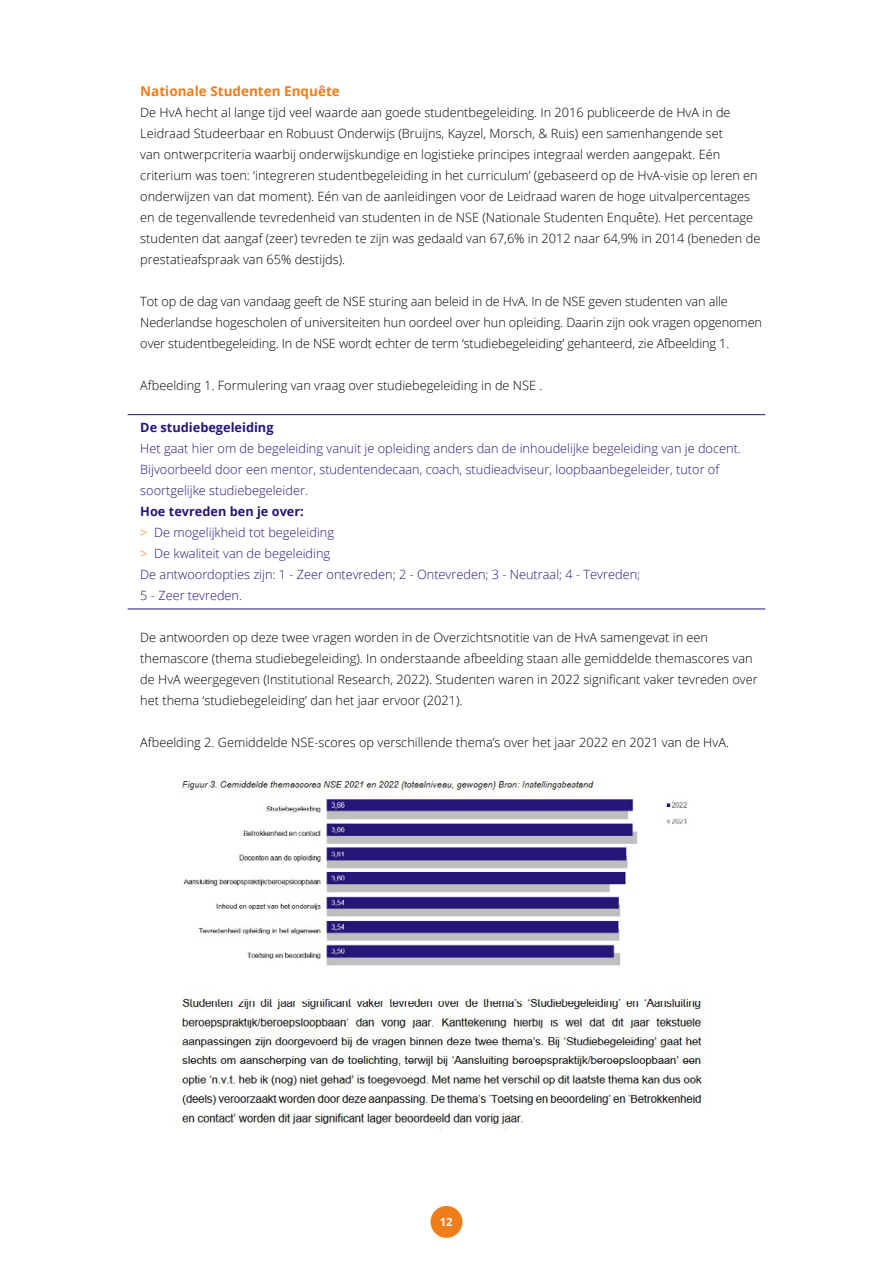
<style>
.page{position:relative;width:893px;height:1263px;background:#fff}
.page>*{position:absolute;margin:0;border:0;box-sizing:border-box;transform-origin:0 0}
._05__Bodykopje_01{font:700 13.5px "Open Sans";color:#ef7d1b}
.t1{font:300 12.75px/21px "Open Sans";color:#000}
.Kader_tekst{font:300 12.75px/21px "Open Sans";color:#25167a}
.t2{font:700 11.25px "Open Sans";color:#fff}
.s1{font-weight:700}
.s2{color:#ef7d1b}
</style>
<div class="page">
<hr style="left:128px;top:414px;width:637px;height:1px;background:#25167a">
<hr style="left:128px;top:609px;width:637px;height:1px;background:#25167a">
<img style="left:178px;top:776px;width:530px;height:353px">
<div style="left:431px;top:1206px;width:31px;height:32px;background:#ef7d1b;border-radius:50%"></div>
<p class="_05__Bodykopje_01" style="left:140px;top:82px;width:201px">Nationale Studenten Enquête</p>
<p class="t1" style="left:140px;top:102px;width:621px">De HvA hecht al lange tijd veel waarde aan goede studentbegeleiding. In 2016 publiceerde de HvA in de Leidraad Studeerbaar en Robuust Onderwijs (Bruijns, Kayzel, Morsch, &amp; Ruis) een samenhangende set<br>van ontwerpcriteria waarbij onderwijskundige en logistieke principes integraal werden aangepakt. Eén criterium was toen: ‘integreren studentbegeleiding in het curriculum’ (gebaseerd op de HvA-visie op leren en onderwijzen van dat moment). Eén van de aanleidingen voor de Leidraad waren de hoge uitvalpercentages en de tegenvallende tevredenheid van studenten in de NSE (Nationale Studenten Enquête). Het percentage studenten dat aangaf (zeer) tevreden te zijn was gedaald van 67,6% in 2012 naar 64,9% in 2014 (beneden de prestatieafspraak van 65% destijds).</p>
<p class="t1" style="left:140px;top:291px;width:623px">Tot op de dag van vandaag geeft de NSE sturing aan beleid in de HvA. In de NSE geven studenten van alle<br>Nederlandse hogescholen of universiteiten hun oordeel over hun opleiding. Daarin zijn ook vragen opgenomen over studentbegeleiding. In de NSE wordt echter de term ‘studiebegeleiding’ gehanteerd, zie Afbeelding 1.</p>
<p class="t1" style="left:140px;top:375px;width:404px">Afbeelding 1. Formulering van vraag over studiebegeleiding in de NSE .</p>
<p class="Kader_tekst" style="left:140px;top:417px;width:602px"><span class="s1">De studiebegeleiding<br></span>Het gaat hier om de begeleiding vanuit je opleiding anders dan de inhoudelijke begeleiding van je docent.<br>Bijvoorbeeld door een mentor, studentendecaan, coach, studieadviseur, loopbaanbegeleider, tutor of soortgelijke studiebegeleider.<br><span class="s1">Hoe tevreden ben je over:<br></span><span class="s2">&gt;</span> De mogelijkheid tot begeleiding<br><span class="s2">&gt;</span> De kwaliteit van de begeleiding<br>De antwoordopties zijn: 1 - Zeer ontevreden; 2 - Ontevreden; 3 - Neutraal; 4 - Tevreden;<br>5 - Zeer tevreden.</p>
<p class="t1" style="left:140px;top:627px;width:619px">De antwoorden op deze twee vragen worden in de Overzichtsnotitie van de HvA samengevat in een themascore (thema studiebegeleiding). In onderstaande afbeelding staan alle gemiddelde themascores van de HvA weergegeven (Institutional Research, 2022). Studenten waren in 2022 significant vaker tevreden over het thema ‘studiebegeleiding’ dan het jaar ervoor (2021).</p>
<p class="t1" style="left:140px;top:732px;width:590px">Afbeelding 2. Gemiddelde NSE-scores op verschillende thema’s over het jaar 2022 en 2021 van de HvA.</p>
<p class="t2" style="left:440px;top:1214px;width:14px">12</p>
</div>
